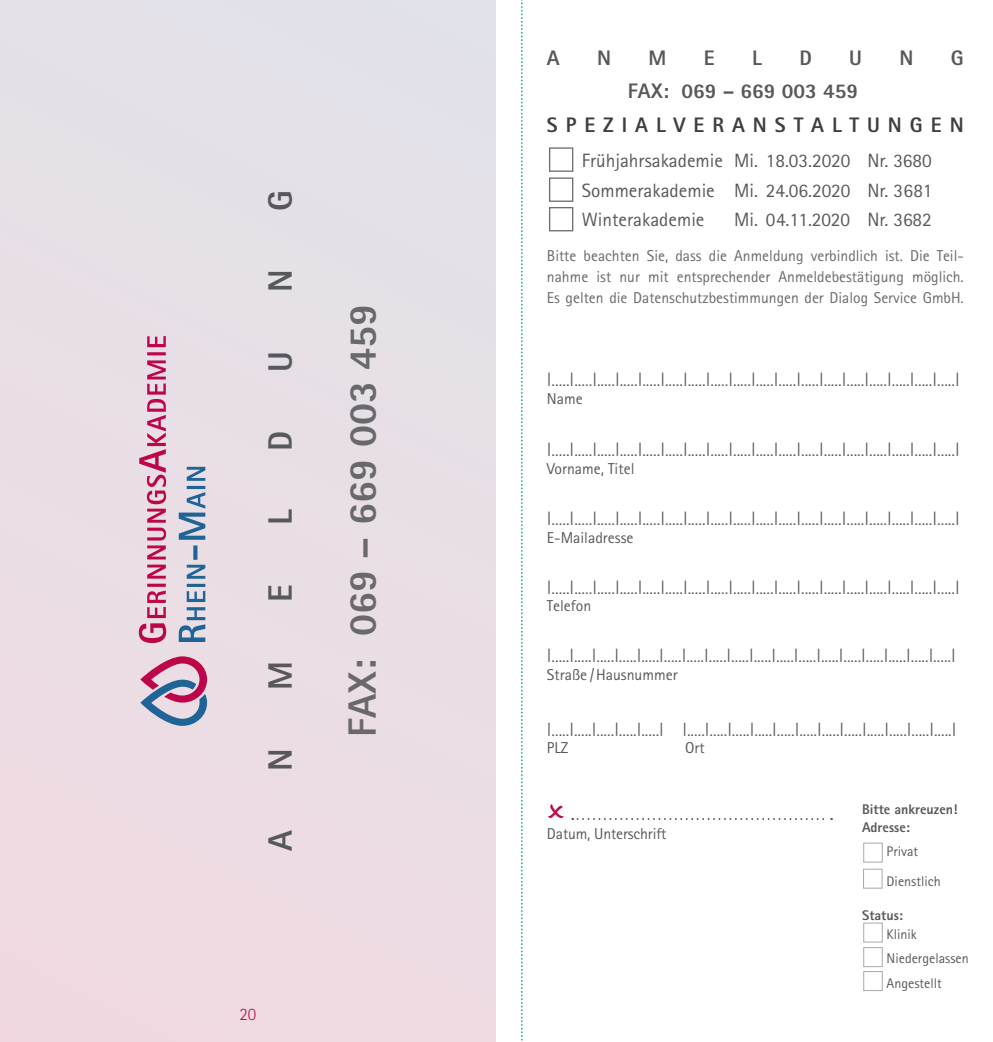
<style>
.page{position:relative;width:993px;height:1042px;background:#fff}
.page>*{position:absolute;margin:0;border:0;box-sizing:border-box;transform-origin:0 0}
.t1{font:800 39.55px "Agfa Rotis Sans Serif";color:#69696c}
.t2{font:800 33.77px "Agfa Rotis Sans Serif";color:#57585a}
.t3{font:800 21px "Agfa Rotis Sans Serif";color:#57585a}
.t4{font:800 21px "Agfa Rotis Sans Serif";letter-spacing:.38em;color:#3e3e3f}
.t5{font:300 19.43px "Agfa Rotis Sans Serif";color:#57585a}
.t6{font:300 19.25px "Agfa Rotis Sans Serif";color:#57585a}
.t7{font:19.25px "Agfa Rotis Sans Serif";color:#57585a}
.t8{font:300 17.5px "Agfa Rotis Sans Serif";color:#bd064a}
.t9{font:15.75px/21px "Agfa Rotis Sans Serif";color:#69696c;text-align:justify}
.t10{font:15.75px "Agfa Rotis Sans Serif";color:#57585a}
.t11{font:14px "Agfa Rotis Sans Serif";color:#57585a}
.t12{font:800 14px "Agfa Rotis Sans Serif";color:#57585a}
</style>
<div class="page">
<div style="left:0;top:0;width:993px;height:1041px;background:#e9dee5"></div>
<div style="left:496px;top:0;width:497px;height:1041px;background:#fff"></div>
<div style="left:863px;top:842px;width:19px;height:20px;border:1px solid #a8a9ad"></div>
<div style="left:863px;top:868px;width:19px;height:20px;border:1px solid #a8a9ad"></div>
<div style="left:863px;top:922px;width:19px;height:20px;border:1px solid #a8a9ad"></div>
<div style="left:863px;top:946px;width:19px;height:20px;border:1px solid #a8a9ad"></div>
<div style="left:863px;top:970px;width:19px;height:20px;border:1px solid #a8a9ad"></div>
<svg style="left:521px;top:0;width:2px;height:1041px"></svg>
<svg style="left:179px;top:466px;width:26px;height:175px"></svg>
<svg style="left:139px;top:336px;width:27px;height:306px"></svg>
<svg style="left:140px;top:656px;width:67px;height:69px"></svg>
<svg style="left:572px;top:818px;width:260px;height:1px"></svg>
<div style="left:549px;top:147px;width:24px;height:25px;border:1px solid #6c6d70"></div>
<div style="left:549px;top:177px;width:24px;height:25px;border:1px solid #6c6d70"></div>
<div style="left:549px;top:207px;width:24px;height:24px;border:1px solid #6c6d70"></div>
<p class="t2" style="left:259px;top:211px;width:22px;rotate:-90deg">G</p>
<p class="t2" style="left:259px;top:292px;width:24px;rotate:-90deg">N</p>
<p class="t2" style="left:259px;top:372px;width:22px;rotate:-90deg">U</p>
<p class="t2" style="left:259px;top:450px;width:22px;rotate:-90deg">D</p>
<p class="t2" style="left:259px;top:525px;width:17px;rotate:-90deg">L</p>
<p class="t2" style="left:259px;top:601px;width:19px;rotate:-90deg">E</p>
<p class="t2" style="left:259px;top:689px;width:30px;rotate:-90deg">M</p>
<p class="t2" style="left:259px;top:770px;width:24px;rotate:-90deg">N</p>
<p class="t2" style="left:259px;top:850px;width:22px;rotate:-90deg">A</p>
<p class="t1" style="left:337px;top:737px;width:435px;rotate:-90deg">FAX: 069 – 669 003 459</p>
<p class="t8" style="left:239px;top:1003px;width:18px">20</p>
<p class="t3" style="left:547px;top:45px;width:14px">A</p>
<p class="t3" style="left:597px;top:45px;width:16px">N</p>
<p class="t3" style="left:648px;top:45px;width:19px">M</p>
<p class="t3" style="left:704px;top:45px;width:12px">E</p>
<p class="t3" style="left:752px;top:45px;width:11px">L</p>
<p class="t3" style="left:799px;top:45px;width:14px">D</p>
<p class="t3" style="left:849px;top:45px;width:14px">U</p>
<p class="t3" style="left:899px;top:45px;width:16px">N</p>
<p class="t3" style="left:951px;top:45px;width:14px">G</p>
<p class="t3" style="left:628px;top:78px;width:232px">FAX: 069 – 669 003 459</p>
<p class="t4" style="left:547px;top:111px;width:418px">SPEZIALVERANSTALTUNGEN</p>
<p class="t7" style="left:582px;top:149px;width:351px">Frühjahrsakademie Mi. 18.03.2020 Nr. 3680</p>
<p class="t7" style="left:582px;top:179px;width:352px">Sommerakademie Mi. 24.06.2020 Nr. 3681</p>
<p class="t7" style="left:582px;top:208px;width:124px">Winterakademie</p>
<p class="t7" style="left:734px;top:208px;width:199px">Mi. 04.11.2020 Nr. 3682</p>
<p class="t9" style="left:547px;top:245px;width:418px">Bitte beachten Sie, dass die Anmeldung verbindlich ist. Die Teil&shy;nahme ist nur mit entsprechender Anmeldebestätigung möglich.<br>Es gelten die Datenschutzbestimmungen der Dialog Service GmbH.</p>
<p class="t5" style="left:547px;top:368px;width:414px">I.....I.....I.....I.....I.....I.....I.....I.....I.....I.....I.....I.....I.....I.....I.....I.....I.....I.....I</p>
<p class="t10" style="left:547px;top:389px;width:37px">Name</p>
<p class="t5" style="left:547px;top:438px;width:414px">I.....I.....I.....I.....I.....I.....I.....I.....I.....I.....I.....I.....I.....I.....I.....I.....I.....I.....I</p>
<p class="t10" style="left:547px;top:459px;width:89px">Vorname, Titel</p>
<p class="t5" style="left:547px;top:507px;width:414px">I.....I.....I.....I.....I.....I.....I.....I.....I.....I.....I.....I.....I.....I.....I.....I.....I.....I.....I</p>
<p class="t10" style="left:547px;top:528px;width:88px">E-Mailadresse</p>
<p class="t5" style="left:547px;top:576px;width:414px">I.....I.....I.....I.....I.....I.....I.....I.....I.....I.....I.....I.....I.....I.....I.....I.....I.....I.....I</p>
<p class="t10" style="left:547px;top:596px;width:46px">Telefon</p>
<p class="t6" style="left:547px;top:644px;width:410px">I.....I.....I.....I.....I.....I.....I.....I.....I.....I.....I.....I.....I.....I.....I.....I.....I.....I.....I</p>
<p class="t10" style="left:547px;top:665px;width:132px">Straße /Hausnummer</p>
<p class="t6" style="left:547px;top:718px;width:411px">I.....I.....I.....I.....I.....I I.....I.....I.....I.....I.....I.....I.....I.....I.....I.....I.....I.....I</p>
<p class="t10" style="left:547px;top:738px;width:23px">PLZ</p>
<p class="t10" style="left:685px;top:738px;width:21px">Ort</p>
<p class="t10" style="left:547px;top:824px;width:121px">Datum, Unterschrift</p>
<p class="t12" style="left:862px;top:800px;width:97px">Bitte ankreuzen!</p>
<p class="t12" style="left:862px;top:818px;width:49px">Adresse:</p>
<p class="t11" style="left:886px;top:843px;width:33px">Privat</p>
<p class="t11" style="left:886px;top:872px;width:56px">Dienstlich</p>
<p class="t12" style="left:862px;top:905px;width:42px">Status:</p>
<p class="t11" style="left:886px;top:925px;width:32px">Klinik</p>
<p class="t11" style="left:886px;top:949px;width:84px">Niedergelassen</p>
<p class="t11" style="left:886px;top:974px;width:57px">Angestellt</p>
</div>
